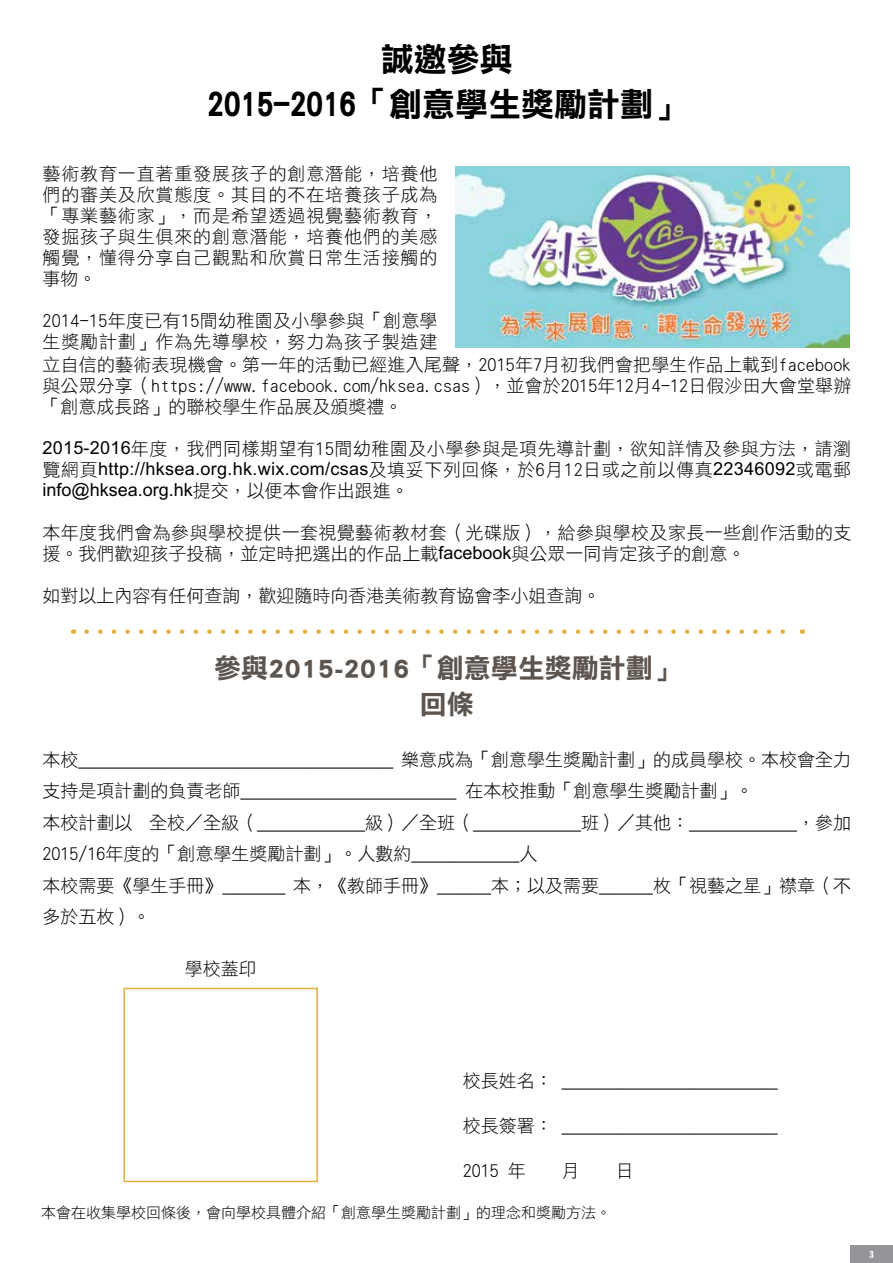
<style>
.page{position:relative;width:893px;height:1263px;background:#fff}
.page>*{position:absolute;margin:0;border:0;box-sizing:border-box;transform-origin:0 0}
.t1{font:33px/45px "DF Li Hei W7 WIN BF";color:#000;text-align:center}
.t2{font:27px/36px "DF Li Hei W7 WINP BF";color:#5c544e;text-align:center}
.t3{font:18px/21px "DF Li Hei W3 WIN BF";letter-spacing:.005em;color:#000}
.t4{font:700 18px/21px "M Hei HK";letter-spacing:.02em;color:#000}
.t5{font:18px "DF Li Hei W3 WIN BF";letter-spacing:.025em;color:#000}
.t6{font:15px "DF Li Hei W3 WIN BF";color:#000}
.t7{font:condensed 9px "Bernard";color:#fff}
.s1{font-family:"M Hei HK";font-weight:700}
.s2{font-family:"DF Li Hei W3 WIN BF";font-weight:400}
</style>
<div class="page">
<svg style="left:87px;top:629px;width:698px;height:5px"></svg>
<img style="left:455px;top:166px;width:394px;height:181px">
<div style="left:123px;top:988px;width:195px;height:194px;border:2px solid #e5af41"></div>
<div style="left:851px;top:1245px;width:42px;height:18px;background:#939598"></div>
<h1 class="t1" style="left:208px;top:36px;width:480px">誠邀參與<br>2015-2016「創意學生獎勵計劃」</h1>
<p class="t3" style="left:43px;top:163px;width:396px;text-align:justify">藝術教育一直著重發展孩子的創意潛能，培養他們的審美及欣賞態度。其目的不在培養孩子成為「專業藝術家」，而是希望透過視覺藝術教育，發掘孩子與生俱來的創意潛能，培養他們的美感觸覺，懂得分享自己觀點和欣賞日常生活接觸的事物。</p>
<p class="t3" style="left:43px;top:310px;width:397px">2014-15年度已有15間幼稚園及小學參與「創意學生獎勵計劃」作為先導學校，努力為孩子製造建</p>
<p class="t3" style="left:43px;top:354px;width:811px;text-align:justify">立自信的藝術表現機會。第一年的活動已經進入尾聲，2015年7月初我們會把學生作品上載到facebook與公眾分享（https://www.facebook.com/hksea.csas），並會於2015年12月4-12日假沙田大會堂舉辦「創意成長路」的聯校學生作品展及頒獎禮。</p>
<p class="t5" style="left:43px;top:440px;width:810px"><span class="s1">2015-2016</span>年度，我們同樣期望有15間幼稚園及小學參與是項先導計劃，欲知詳情及參與方法，請瀏</p>
<p class="t4" style="left:43px;top:456px;width:810px"><span class="s2">覽網頁</span>http://hksea.org.hk.wix.com/csas<span class="s2">及填妥下列回條，於6月12日或之前以傳真</span>22346092<span class="s2">或電郵</span>info@hksea.org.hk<span class="s2">提交，以便本會作出跟進。</span></p>
<p class="t3" style="left:43px;top:522px;width:811px">本年度我們會為參與學校提供一套視覺藝術教材套（光碟版），給參與學校及家長一些創作活動的支援。我們歡迎孩子投稿，並定時把選出的作品上載<span class="s1">facebook</span>與公眾一同肯定孩子的創意。</p>
<p class="t3" style="left:43px;top:585px;width:559px">如對以上內容有任何查詢，歡迎隨時向香港美術教育協會李小姐查詢。</p>
<h2 class="t2" style="left:214px;top:650px;width:467px">參與2015-2016「創意學生獎勵計劃」回條</h2>
<p class="t3" style="left:43px;top:744px;width:810px;line-height:31.5px">本校___________________________________ 樂意成為「創意學生獎勵計劃」的成員學校。本校會全力支持是項計劃的負責老師________________________ 在本校推動「創意學生獎勵計劃」。<br>本校計劃以 全校／全級（____________級）／全班（____________班）／其他：____________，參加2015/16年度的「創意學生獎勵計劃」。人數約____________人<br>本校需要《學生手冊》_______ 本，《教師手冊》______本；以及需要______枚「視藝之星」襟章（不多於五枚）。</p>
<p class="t3" style="left:185px;top:958px;width:73px">學校蓋印</p>
<p class="t3" style="left:463px;top:1070px;width:316px">校長姓名： ________________________</p>
<p class="t3" style="left:463px;top:1115px;width:316px">校長簽署： ________________________</p>
<p class="t3" style="left:463px;top:1160px;width:64px">2015 年</p>
<p class="t3" style="left:562px;top:1160px;width:19px">月</p>
<p class="t3" style="left:616px;top:1160px;width:19px">日</p>
<p class="t6" style="left:41px;top:1205px;width:571px">本會在收集學校回條後，會向學校具體介紹「創意學生獎勵計劃」的理念和獎勵方法。</p>
<p class="t7" style="left:870px;top:1249px;width:6px">3</p>
</div>
